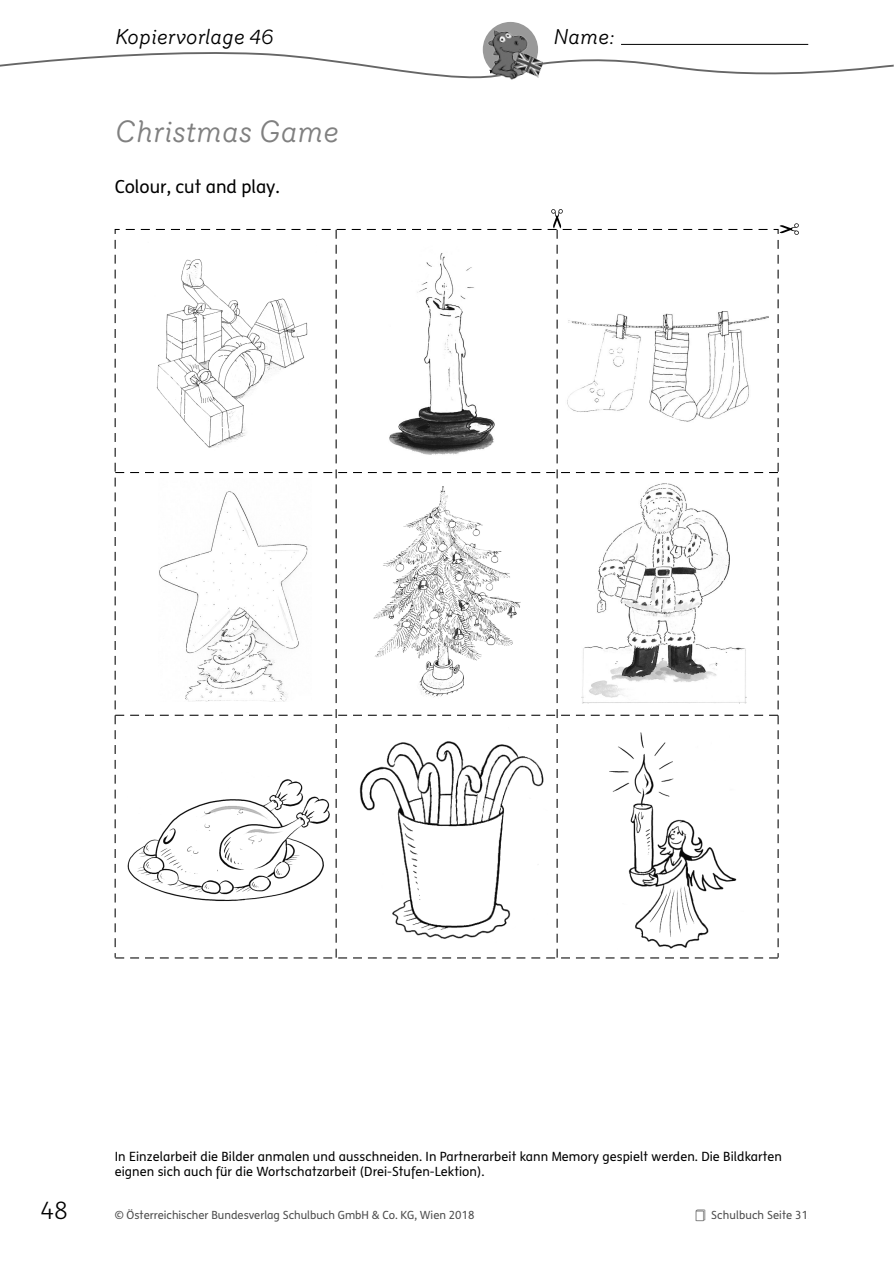
<style>
.page{position:relative;width:894px;height:1265px;background:#fff}
.page>*{position:absolute;margin:0;border:0;box-sizing:border-box;transform-origin:0 0}
.t1{font:italic 30px "Router";color:#808080}
.t2{font:300 24px "FS Klett OE";color:#000}
.t3{font:italic 21px "Router";letter-spacing:-.005em;color:#000}
.t4{font:18px "FS Klett OE";color:#000}
.t5{font:12.75px/15px "FS Klett OE";letter-spacing:.005em;color:#000}
.t6{font:11.25px "FS Klett OE";color:#4d4d4d}
</style>
<div class="page">
<svg style="left:0;top:22px;width:894px;height:58px"></svg>
<svg style="left:115px;top:209px;width:683px;height:749px"></svg>
<div style="left:124px;top:478px;width:208px;height:224px;background:#fff"></div>
<img style="left:159px;top:491px;width:149px;height:211px">
<img style="left:351px;top:238px;width:202px;height:223px">
<div style="left:566px;top:480px;width:209px;height:223px;background:#fff"></div>
<img style="left:582px;top:483px;width:165px;height:220px">
<div style="left:130px;top:240px;width:202px;height:221px;background:#fff"></div>
<img style="left:156px;top:259px;width:152px;height:189px">
<div style="left:345px;top:479px;width:202px;height:221px;background:#fff"></div>
<img style="left:373px;top:486px;width:148px;height:212px">
<div style="left:560px;top:246px;width:208px;height:221px;background:#fff"></div>
<img style="left:567px;top:311px;width:201px;height:111px">
<div style="left:124px;top:726px;width:208px;height:223px;background:#fff"></div>
<img style="left:127px;top:779px;width:203px;height:123px">
<div style="left:566px;top:727px;width:209px;height:224px;background:#fff"></div>
<img style="left:609px;top:732px;width:128px;height:217px">
<img style="left:346px;top:726px;width:201px;height:221px">
<h3 class="t3" style="left:115px;top:22px;width:148px">Kopiervorlage 8</h3>
<h3 class="t3" style="left:553px;top:22px;width:63px">Name:</h3>
<h3 class="t3" style="left:249px;top:22px;width:26px">46</h3>
<h1 class="t1" style="left:115px;top:110px;width:226px">Christmas Game</h1>
<h3 class="t4" style="left:115px;top:174px;width:166px">Colour, cut and play.</h3>
<p class="t5" style="left:115px;top:1148px;width:668px">In Einzelarbeit die Bilder anmalen und ausschneiden. In Partnerarbeit kann Memory gespielt werden. Die Bildkarten eignen sich auch für die Wortschatzarbeit (Drei-Stufen-Lektion).</p>
<p class="t6" style="left:711px;top:1207px;width:98px">Schulbuch Seite 31</p>
<h2 class="t2" style="left:40px;top:1194px;width:29px">10</h2>
<p class="t6" style="left:115px;top:1207px;width:361px">© Österreichischer Bundesverlag Schulbuch GmbH &amp; Co. KG, Wien 2018</p>
<h2 class="t2" style="left:40px;top:1194px;width:29px">48</h2>
<p class="t6" style="left:795px;top:1207px;width:15px">XX</p>
</div>
